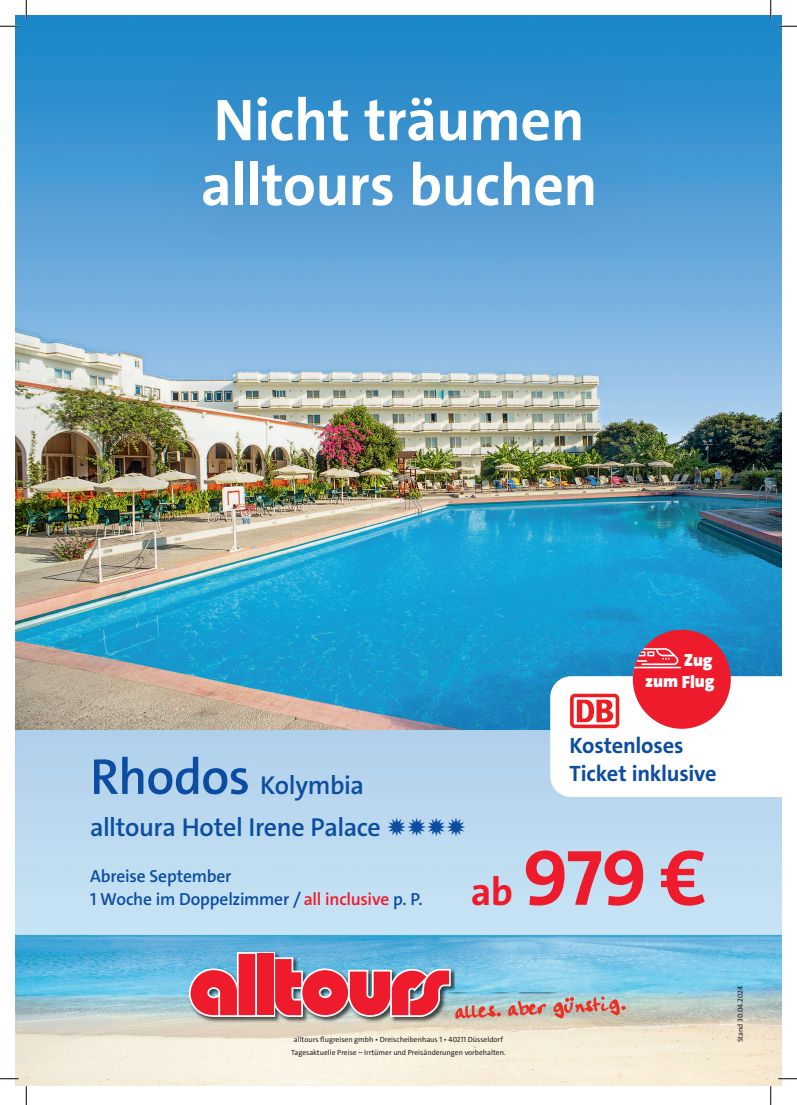
<style>
.page{position:relative;width:797px;height:1105px;background:#fff}
.page>*{position:absolute;margin:0;border:0;box-sizing:border-box;transform-origin:0 0}
.t1{font:700 79.12px "The Sans";color:#ee1b2d}
.t2{font:700 59.38px/64.9px "The Sans";letter-spacing:-.01em;color:#fff}
.t3{font:600 26px/42.1px "The Sans";letter-spacing:-.015em;color:#0d4da1}
.t4{font:700 22.38px/28px "The Sans";letter-spacing:-.01em;color:#0d4da1}
.t5{font:900 17.75px/20.8px "The Sans";letter-spacing:-.005em;color:#fff;text-align:right}
.t6{font:600 17.5px/22.5px "The Sans";letter-spacing:-.01em;color:#0d4da1}
.t7{font:7.5px/12.5px "The Sans";color:#231f20;text-align:center}
.s1{font-size:50.88px}
.s2{font-family:"Viva Holiday PI";font-weight:400}
.s3{color:#ee1b2d}
.s4{font-size:39.62px}
</style>
<div class="page">
<img style="left:16px;top:730px;width:765px;height:356px">
<img style="left:16px;top:16px;width:765px;height:714px">
<svg style="left:550px;top:630px;width:231px;height:167px"></svg>
<img style="left:187px;top:949px;width:267px;height:73px">
<img style="left:501px;top:993px;width:80px;height:3px">
<svg style="left:189px;top:952px;width:312px;height:67px;background:#b97386"></svg>
<svg style="left:508px;top:1001px;width:38px;height:15px"></svg>
<svg style="left:553px;top:996px;width:73px;height:22px;background:#c79d95"></svg>
<div style="left:143px;top:37px;width:516px;height:236px;background:#4581bc;opacity:.25"></div>
<svg style="left:0;top:25px;width:19px;height:2px"></svg>
<svg style="left:778px;top:25px;width:19px;height:2px"></svg>
<svg style="left:0;top:1078px;width:19px;height:1px"></svg>
<svg style="left:778px;top:1078px;width:19px;height:1px"></svg>
<svg style="left:25px;top:0;width:2px;height:19px"></svg>
<svg style="left:25px;top:1086px;width:2px;height:19px"></svg>
<svg style="left:770px;top:0;width:1px;height:19px"></svg>
<svg style="left:770px;top:1086px;width:1px;height:19px"></svg>
<h2 class="t2" style="left:201px;top:88px;width:398px">Nicht träumen alltours buchen</h2>
<h3 class="t5" style="left:645px;top:650px;width:71px">Zug<br>zum Flug</h3>
<h3 class="t4" style="left:569px;top:731px;width:148px">Kostenloses<br>Ticket inklusive</h3>
<h3 class="t3" style="left:90px;top:764px;width:378px"><span class="s1">Rhodos</span> Kolymbia<br>alltoura Hotel Irene Palace <span class="s2">NNNN</span></h3>
<h3 class="t6" style="left:90px;top:865px;width:334px">Abreise September<br>1 Woche im Doppelzimmer / <span class="s3">all inclusive</span> p. P.</h3>
<h1 class="t1" style="left:471px;top:827px;width:237px"><span class="s4">ab</span> 979 €</h1>
<p class="t7" style="left:291px;top:1033px;width:216px">alltours flugreisen gmbh • Dreischeibenhaus 1 • 40211 Düsseldorf<br>Tagesaktuelle Preise – Irrtümer und Preisänderungen vorbehalten.</p>
<p class="t7" style="left:734px;top:1042px;width:58px;rotate:-90deg">Stand 30.04.2024</p>
</div>
